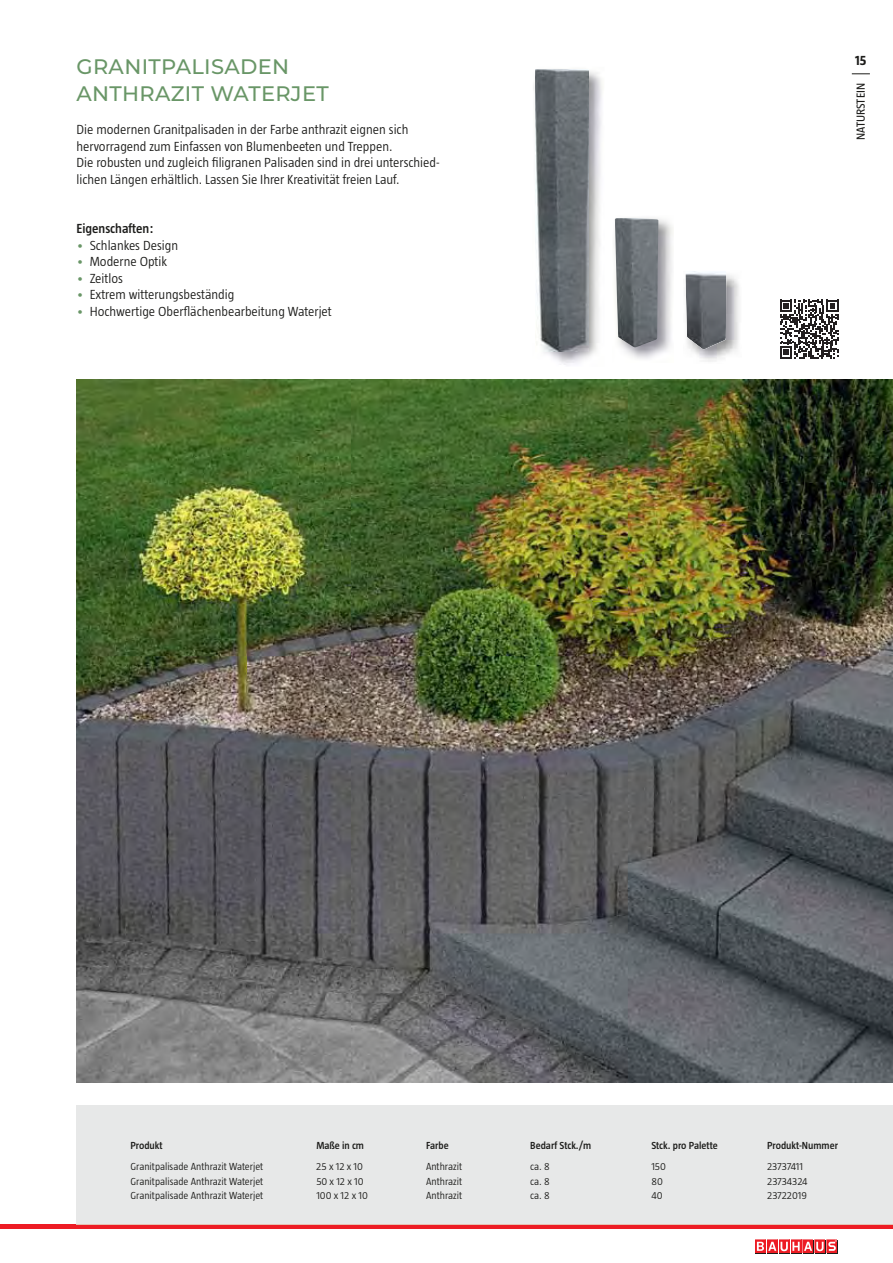
<style>
.page{position:relative;width:893px;height:1263px;background:#fff}
.page>*{position:absolute;margin:0;border:0;box-sizing:border-box;transform-origin:0 0}
.t1{font:500 21px/27px "Montserrat";letter-spacing:.015em;color:#699667}
.t2{font:300 13.5px/16.5px "Taz";color:#1d1d1b}
.t3{font:600 13.5px "Taz";color:#1d1d1b}
.t4{font:700 13.5px "Taz";color:#1d1d1b}
.t5{font:12px "Taz";color:#1d1d1b}
.t6{font:300 10.5px "Taz";color:#1d1d1b}
.t7{font:600 10.5px "Taz";color:#1d1d1b}
.s1{color:#699667}
</style>
<div class="page">
<hr style="left:0;top:1225px;width:893px;height:4px;background:#ed1c24">
<div style="left:768px;top:1240px;width:10px;height:14px;background:#1d1d1b"></div>
<div style="left:827px;top:1240px;width:11px;height:14px;background:#1d1d1b"></div>
<div style="left:791px;top:1240px;width:11px;height:14px;background:#1d1d1b"></div>
<div style="left:803px;top:1240px;width:11px;height:14px;background:#1d1d1b"></div>
<div style="left:755px;top:1240px;width:11px;height:14px;background:#1d1d1b"></div>
<div style="left:780px;top:1240px;width:10px;height:14px;background:#1d1d1b"></div>
<div style="left:815px;top:1240px;width:11px;height:14px;background:#1d1d1b"></div>
<svg style="left:755px;top:1239px;width:82px;height:14px"></svg>
<div style="left:77px;top:1105px;width:816px;height:120px;background:#e7e8e8"></div>
<hr style="left:77px;top:1225px;width:816px;height:1px;background:#e5c0b1">
<img style="left:77px;top:380px;width:816px;height:703px">
<img style="left:614px;top:219px;width:59px;height:140px">
<img style="left:615px;top:218px;width:43px;height:129px">
<img style="left:533px;top:71px;width:70px;height:294px">
<img style="left:535px;top:69px;width:54px;height:282px">
<img style="left:691px;top:274px;width:48px;height:88px">
<img style="left:685px;top:271px;width:41px;height:78px">
<svg style="left:780px;top:299px;width:59px;height:60px"></svg>
<svg style="left:780px;top:300px;width:59px;height:58px"></svg>
<svg style="left:852px;top:73px;width:18px;height:1px"></svg>
<h1 class="t1" style="left:77px;top:54px;width:254px">GRANITPALISADEN<br>ANTHRAZIT WATERJET</h1>
<p class="t2" style="left:77px;top:123px;width:364px">Die modernen Granitpalisaden in der Farbe anthrazit eignen sich hervorragend zum Einfassen von Blumenbeeten und Treppen.<br>Die robusten und zugleich filigranen Palisaden sind in drei unterschied&shy;lichen Längen erhältlich. Lassen Sie Ihrer Kreativität freien Lauf.</p>
<p class="t3" style="left:77px;top:224px;width:79px">Eigenschaften:</p>
<p class="t2" style="left:77px;top:238px;width:103px"><span class="s1">•</span> Schlankes Design</p>
<p class="t2" style="left:77px;top:255px;width:92px"><span class="s1">•</span> Moderne Optik</p>
<p class="t2" style="left:77px;top:271px;width:48px"><span class="s1">•</span> Zeitlos</p>
<p class="t2" style="left:77px;top:288px;width:159px"><span class="s1">•</span> Extrem witterungsbeständig</p>
<p class="t2" style="left:77px;top:304px;width:257px"><span class="s1">•</span> Hochwertige Oberflächenbearbeitung Waterjet</p>
<p class="t4" style="left:855px;top:55px;width:13px">15</p>
<p class="t5" style="left:856px;top:140px;width:58px;rotate:-90deg">NATURSTEIN</p>
<p class="t7" style="left:131px;top:1141px;width:34px">Produkt</p>
<p class="t7" style="left:316px;top:1141px;width:49px">Maße in cm</p>
<p class="t7" style="left:426px;top:1141px;width:24px">Farbe</p>
<p class="t7" style="left:530px;top:1141px;width:63px">Bedarf Stck./m</p>
<p class="t7" style="left:651px;top:1141px;width:68px">Stck. pro Palette</p>
<p class="t7" style="left:767px;top:1141px;width:72px">Produkt-Nummer</p>
<p class="t6" style="left:131px;top:1162px;width:134px">Granitpalisade Anthrazit Waterjet</p>
<p class="t6" style="left:316px;top:1162px;width:48px">25 x 12 x 10</p>
<p class="t6" style="left:426px;top:1162px;width:38px">Anthrazit</p>
<p class="t6" style="left:530px;top:1162px;width:21px">ca. 8</p>
<p class="t6" style="left:651px;top:1162px;width:16px">150</p>
<p class="t6" style="left:767px;top:1162px;width:38px">23737411</p>
<p class="t6" style="left:131px;top:1177px;width:134px">Granitpalisade Anthrazit Waterjet</p>
<p class="t6" style="left:316px;top:1177px;width:49px">50 x 12 x 10</p>
<p class="t6" style="left:426px;top:1177px;width:38px">Anthrazit</p>
<p class="t6" style="left:530px;top:1177px;width:21px">ca. 8</p>
<p class="t6" style="left:651px;top:1177px;width:13px">80</p>
<p class="t6" style="left:767px;top:1177px;width:42px">23734324</p>
<p class="t6" style="left:131px;top:1192px;width:134px">Granitpalisade Anthrazit Waterjet</p>
<p class="t6" style="left:316px;top:1192px;width:53px">100 x 12 x 10</p>
<p class="t6" style="left:426px;top:1192px;width:38px">Anthrazit</p>
<p class="t6" style="left:530px;top:1192px;width:21px">ca. 8</p>
<p class="t6" style="left:651px;top:1192px;width:13px">40</p>
<p class="t6" style="left:767px;top:1192px;width:41px">23722019</p>
</div>
